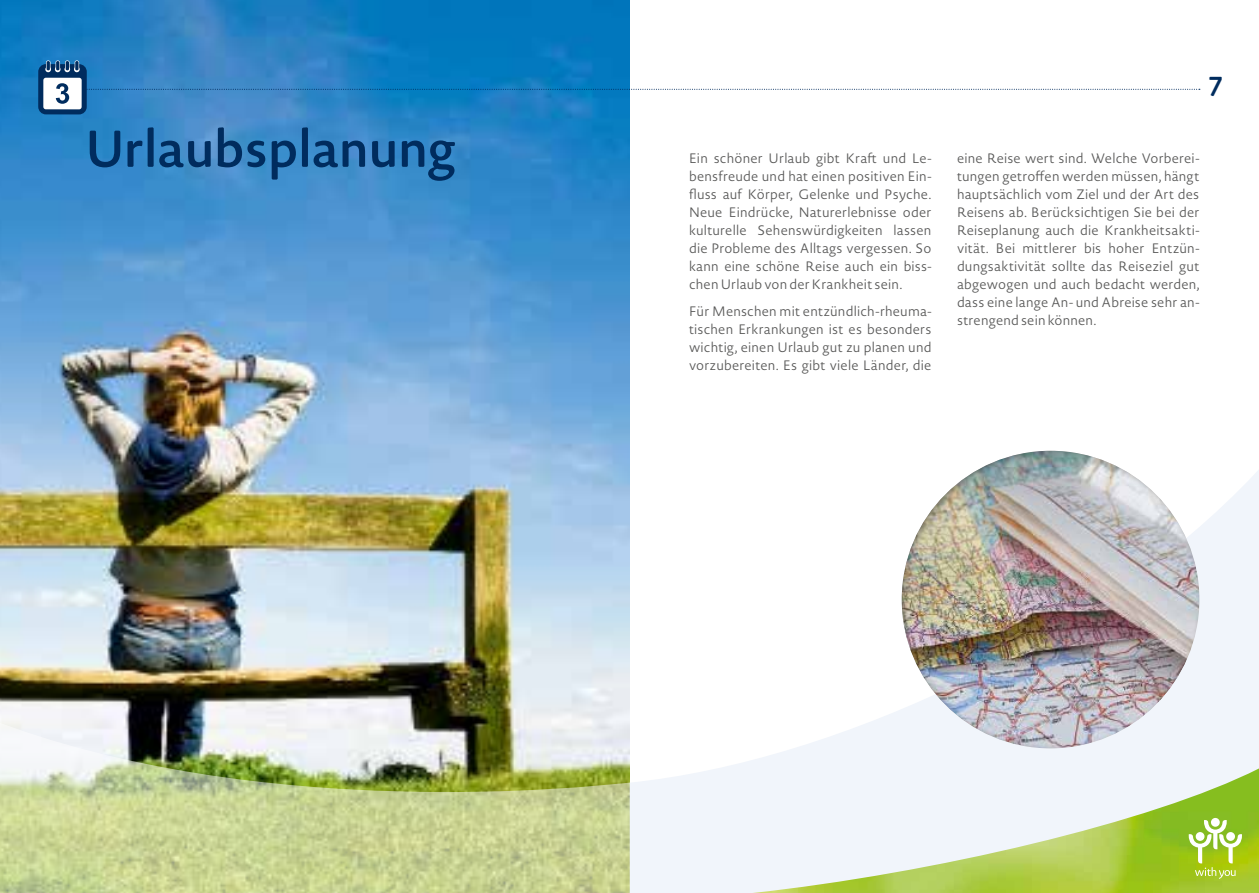
<style>
.page{position:relative;width:1259px;height:893px;background:#fff}
.page>*{position:absolute;margin:0;border:0;box-sizing:border-box;transform-origin:0 0}
.t1{font:600 51px "Novel Sans Rd Pro";color:#002c5e}
.t2{font:600 27px "Novel Sans Rd Pro";color:#002c5e}
.t3{font:300 13.5px/18px "Novel Sans Rd Pro";letter-spacing:.01em;color:#565655;text-align:justify}
</style>
<div class="page">
<img style="left:0;top:0;width:629px;height:718px">
<img style="left:0;top:718px;width:629px;height:175px">
<svg style="left:629px;top:455px;width:630px;height:438px"></svg>
<img style="left:752px;top:768px;width:507px;height:125px">
<svg style="left:1188px;top:818px;width:54px;height:61px"></svg>
<div style="left:899px;top:449px;width:301px;height:300px;background:#000;opacity:.35"></div>
<div style="left:38px;top:64px;width:49px;height:50px;background:#002c5e;border-radius:8px"></div>
<svg style="left:43px;top:78px;width:1157px;height:31px"></svg>
<svg style="left:45px;top:60px;width:35px;height:12px"></svg>
<h1 class="t1" style="left:85px;top:112px;width:372px">Urlaubsplanung</h1>
<p class="t3" style="left:689px;top:150px;width:244px">Ein schöner Urlaub gibt Kraft und Le&shy;bensfreude und hat einen positiven Ein&shy;fluss auf Körper, Gelenke und Psyche.<br>Neue Eindrücke, Naturerlebnisse oder kulturelle Sehenswürdigkeiten lassen die Probleme des Alltags vergessen. So kann eine schöne Reise auch ein biss&shy;chen Urlaub von der Krankheit sein.</p>
<p class="t3" style="left:689px;top:302px;width:244px">Für Menschen mit entzündlich-rheuma&shy;tischen Erkrankungen ist es besonders wichtig, einen Urlaub gut zu planen und vorzubereiten. Es gibt viele Länder, die</p>
<h2 class="t2" style="left:1208px;top:66px;width:17px">7</h2>
<p class="t3" style="left:957px;top:149px;width:244px">eine Reise wert sind. Welche Vorberei&shy;tungen getroffen werden müssen, hängt hauptsächlich vom Ziel und der Art des Reisens ab. Berücksichtigen Sie bei der Reiseplanung auch die Krankheitsakti&shy;vität. Bei mittlerer bis hoher Entzün&shy;dungsaktivität sollte das Reiseziel gut abgewogen und auch bedacht werden, dass eine lange An- und Abreise sehr an&shy;strengend sein können.</p>
</div>
